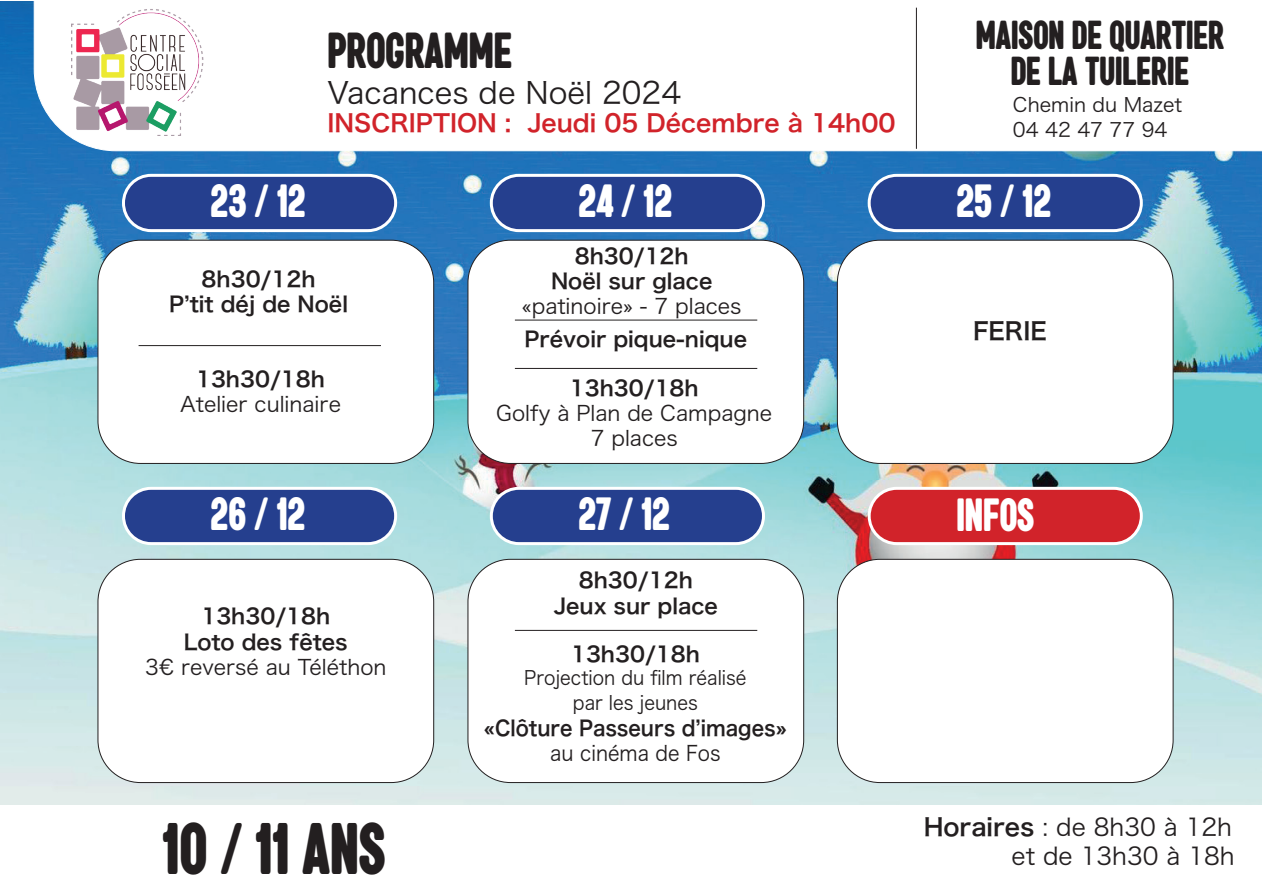
<style>
.page{position:relative;width:1263px;height:893px;background:#fff}
.page>*{position:absolute;margin:0;border:0;box-sizing:border-box;transform-origin:0 0}
.t1{font:67.5px "a Akhir Tahun";color:#231f20;scale:.6 1}
.t2{font:46.8px "a Akhir Tahun";color:#231f20;scale:.6 1}
.t3{font:43.2px "a Akhir Tahun";color:#fff;scale:.6 1}
.t4{font:37.5px/36px "a Akhir Tahun";color:#231f20;text-align:center;scale:.6 1}
.t5{font:30px "Hira Kaku Pro W3";color:#231f20}
.t6{font:24px "Hira Kaku Pro W6";color:#d1232a}
.t7{font:24px/28.8px "Hira Kaku Pro W3";color:#231f20;text-align:right}
.t8{font:24px "Hira Kaku Pro W6";color:#231f20}
.t9{font:21px/25.2px "Hira Kaku Pro W6";color:#231f20;text-align:center}
.t10{font:21px/25.2px "Hira Kaku Pro W3";color:#231f20;text-align:center}
.t11{font:21px "Hira Kaku Pro W6";color:#231f20;scale:.93 1}
.t12{font:21px "Hira Kaku Pro W3";color:#231f20;scale:.93 1}
.t13{font:19.5px/25.2px "Hira Kaku Pro W3";color:#231f20;text-align:center;scale:.93 1}
.t14{font:19.5px/25.2px "Hira Kaku Pro W3";color:#231f20}
.s1{font-family:"Hira Kaku Pro W6"}
</style>
<div class="page">
<img style="left:0;top:1px;width:1262px;height:804px">
<svg style="left:34px;top:1px;width:1228px;height:150px"></svg>
<hr style="left:916px;top:8px;width:1px;height:141px;background:#231f20">
<img style="left:71px;top:8px;width:133px;height:127px">
<div style="left:123px;top:175px;width:273px;height:56px;background:#253f8e;border-radius:28px"></div>
<div style="left:122px;top:174px;width:275px;height:58px;border:3px solid #fff;border-radius:28px"></div>
<div style="left:123px;top:488px;width:273px;height:56px;background:#253f8e;border-radius:28px"></div>
<div style="left:122px;top:487px;width:275px;height:58px;border:3px solid #fff;border-radius:28px"></div>
<div style="left:491px;top:175px;width:272px;height:56px;background:#253f8e;border-radius:28px"></div>
<div style="left:490px;top:174px;width:275px;height:58px;border:3px solid #fff;border-radius:28px"></div>
<div style="left:491px;top:488px;width:272px;height:56px;background:#253f8e;border-radius:28px"></div>
<div style="left:490px;top:487px;width:275px;height:58px;border:3px solid #fff;border-radius:28px"></div>
<div style="left:869px;top:175px;width:272px;height:56px;background:#253f8e;border-radius:28px"></div>
<div style="left:868px;top:174px;width:275px;height:58px;border:3px solid #fff;border-radius:28px"></div>
<div style="left:869px;top:488px;width:272px;height:56px;background:#d1232a;border-radius:28px"></div>
<div style="left:868px;top:487px;width:275px;height:58px;border:3px solid #fff;border-radius:28px"></div>
<div style="left:98px;top:240px;width:336px;height:223px;background:#fff;border-radius:43px"></div>
<div style="left:98px;top:240px;width:336px;height:224px;border:1px solid #231f20;border-radius:43px"></div>
<div style="left:98px;top:559px;width:336px;height:223px;background:#fff;border-radius:43px"></div>
<div style="left:98px;top:559px;width:336px;height:224px;border:1px solid #231f20;border-radius:43px"></div>
<div style="left:468px;top:240px;width:336px;height:223px;background:#fff;border-radius:43px"></div>
<div style="left:468px;top:240px;width:336px;height:224px;border:1px solid #231f20;border-radius:43px"></div>
<div style="left:468px;top:559px;width:336px;height:223px;background:#fff;border-radius:43px"></div>
<div style="left:468px;top:559px;width:336px;height:224px;border:1px solid #231f20;border-radius:43px"></div>
<div style="left:837px;top:240px;width:336px;height:223px;background:#fff;border-radius:43px"></div>
<div style="left:837px;top:240px;width:336px;height:224px;border:1px solid #231f20;border-radius:43px"></div>
<div style="left:837px;top:559px;width:336px;height:223px;background:#fff;border-radius:43px"></div>
<div style="left:837px;top:559px;width:336px;height:224px;border:1px solid #231f20;border-radius:43px"></div>
<hr style="left:139px;top:345px;width:242px;height:1px;background:#231f20">
<hr style="left:515px;top:320px;width:242px;height:1px;background:#231f20">
<hr style="left:515px;top:368px;width:242px;height:1px;background:#231f20">
<hr style="left:515px;top:630px;width:242px;height:1px;background:#231f20">
<h3 class="t3" style="left:211px;top:181px;width:160px">23 / 12</h3>
<h2 class="t2" style="left:327px;top:29px;width:309px">PROGRAMME</h2>
<h3 class="t5" style="left:327px;top:66px;width:355px">Vacances de Noël 2024</h3>
<p class="t6" style="left:327px;top:102px;width:570px">INSCRIPTION : Jeudi 05 Décembre à 14h00</p>
<h3 class="t3" style="left:578px;top:181px;width:158px">24 / 12</h3>
<p class="t9" style="left:169px;top:265px;width:180px">8h30/12h<br>P’tit déj de Noël</p>
<p class="t9" style="left:551px;top:242px;width:163px">8h30/12h<br>Noël sur glace</p>
<p class="t10" style="left:522px;top:292px;width:221px">«patinoire» - 7 places</p>
<h3 class="t4" style="left:976px;top:21px;width:415px">MAISON DE QUARTIER<br>DE LA TUILERIE</h3>
<p class="t14" style="left:1013px;top:91px;width:171px">Chemin du Mazet<br>04 42 47 77 94</p>
<h3 class="t3" style="left:956px;top:181px;width:159px">25 / 12</h3>
<p class="t9" style="left:196px;top:365px;width:130px">13h30/18h</p>
<p class="t10" style="left:180px;top:390px;width:162px">Atelier culinaire</p>
<h3 class="t3" style="left:211px;top:494px;width:159px">26 / 12</h3>
<p class="t9" style="left:184px;top:603px;width:165px">13h30/18h<br>Loto des fêtes</p>
<p class="t10" style="left:145px;top:653px;width:243px">3€ reversé au Téléthon</p>
<p class="t9" style="left:525px;top:326px;width:224px">Prévoir pique-nique</p>
<p class="t8" style="left:973px;top:309px;width:75px">FERIE</p>
<p class="t9" style="left:570px;top:374px;width:130px">13h30/18h</p>
<p class="t10" style="left:496px;top:399px;width:277px">Golfy à Plan de Campagne<br>7 places</p>
<h3 class="t3" style="left:578px;top:494px;width:154px">27 / 12</h3>
<p class="t9" style="left:554px;top:567px;width:166px">8h30/12h<br>Jeux sur place</p>
<p class="t9" style="left:571px;top:640px;width:130px">13h30/18h</p>
<p class="t13" style="left:524px;top:664px;width:240px">Projection du film réalisé par les jeunes</p>
<p class="t11" style="left:484px;top:709px;width:327px">«Clôture Passeurs d’images»</p>
<p class="t12" style="left:550px;top:734px;width:185px">au cinéma de Fos</p>
<h3 class="t3" style="left:956px;top:495px;width:132px">INFOS</h3>
<h1 class="t1" style="left:162px;top:818px;width:373px">10 / 11 ANS</h1>
<p class="t7" style="left:924px;top:811px;width:313px"><span class="s1">Horaires</span> : de 8h30 à 12h et de 13h30 à 18h</p>
</div>
